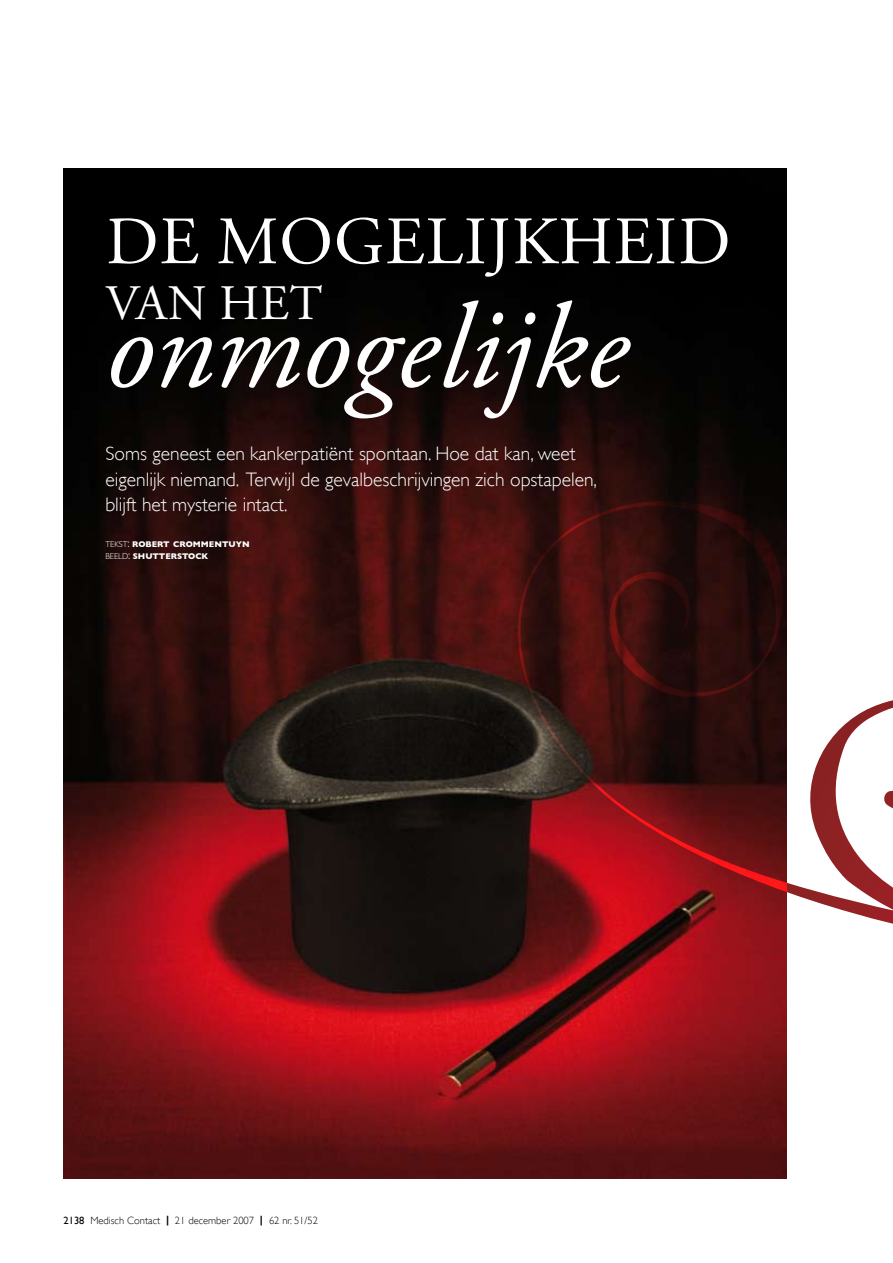
<style>
.page{position:relative;width:893px;height:1263px;background:#fff}
.page>*{position:absolute;margin:0;border:0;box-sizing:border-box;transform-origin:0 0}
.t1{font:italic 120px "Adobe Garamond Pro";color:#fff}
.t2{font:67.5px "Adobe Garamond Pro";letter-spacing:.015em;color:#fff}
.t3{font:49.5px "Adobe Garamond Pro";letter-spacing:.015em;color:#fff}
.t4{font:300 19.5px/25.5px "Gill Sans";color:#fff}
.t5{font:300 10.5px "Gill Sans";color:#000}
.t6{font:700 8.4px/12px "Gill Sans";color:#fff}
.s1{font-weight:300}
.s2{font-weight:300;font-size:12px}
.s3{font-weight:400}
.s4{font-weight:700}
</style>
<div class="page">
<img style="left:64px;top:169px;width:723px;height:1010px">
<svg style="left:515px;top:500px;width:283px;height:460px;background:#571a1b"></svg>
<svg style="left:798px;top:700px;width:95px;height:224px"></svg>
<h2 class="t2" style="left:106px;top:201px;width:620px">DE MOGELIJKHEID</h2>
<h3 class="t3" style="left:106px;top:273px;width:218px">VAN HET</h3>
<h1 class="t1" style="left:105px;top:276px;width:523px">onmogelijke</h1>
<p class="t4" style="left:105px;top:441px;width:493px">Soms geneest een kankerpatiënt spontaan. Hoe dat kan, weet eigenlijk niemand. Terwijl de gevalbeschrijvingen zich opstapelen, blijft het mysterie intact.</p>
<p class="t6" style="left:105px;top:538px;width:146px"><span class="s1">TEKST</span><span class="s2">:</span> ROBERT CROMMENTUYN<br><span class="s1">BEELD</span><span class="s2">:</span> SHUTTERSTOCK</p>
<p class="t5" style="left:64px;top:1214px;width:256px"><span class="s3">2138</span> Medisch Contact <span class="s4">|</span> 21 december 2007 <span class="s4">|</span> 62 nr. 51/52</p>
</div>
